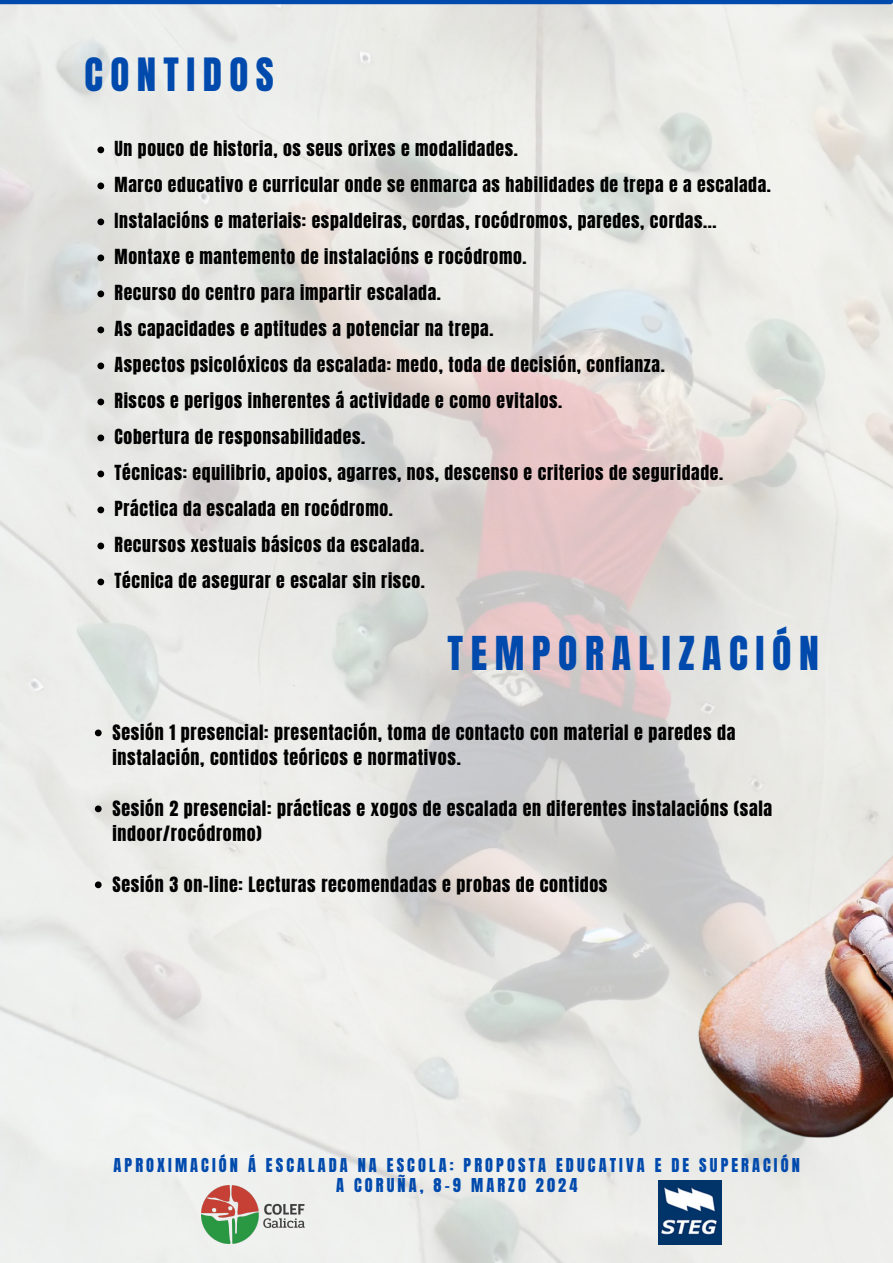
<style>
.page{position:relative;width:893px;height:1263px;background:#fff}
.page>*{position:absolute;margin:0;border:0;box-sizing:border-box;transform-origin:0 0}
.t1{font:39.75px "Anton";letter-spacing:.19em;color:#004aad}
.t2{font:39px "Anton";letter-spacing:.19em;color:#004aad}
.t3{font:18px/25.3px "Anton";letter-spacing:.035em;color:#000}
.t4{font:17.7px/36px "Anton";letter-spacing:.035em;color:#000}
.t5{font:16.27px/19.6px "Anton";letter-spacing:.19em;color:#004aad;text-align:center}
</style>
<div class="page">
<img style="left:0;top:0;width:893px;height:1263px">
<svg style="left:97px;top:147px;width:7px;height:6px"></svg>
<svg style="left:97px;top:183px;width:7px;height:6px"></svg>
<svg style="left:97px;top:219px;width:7px;height:6px"></svg>
<svg style="left:97px;top:255px;width:7px;height:6px"></svg>
<svg style="left:97px;top:291px;width:7px;height:6px"></svg>
<svg style="left:97px;top:327px;width:7px;height:6px"></svg>
<svg style="left:97px;top:363px;width:7px;height:6px"></svg>
<svg style="left:97px;top:399px;width:7px;height:6px"></svg>
<svg style="left:97px;top:435px;width:7px;height:6px"></svg>
<svg style="left:97px;top:471px;width:7px;height:6px"></svg>
<svg style="left:97px;top:507px;width:7px;height:6px"></svg>
<svg style="left:97px;top:543px;width:7px;height:6px"></svg>
<svg style="left:97px;top:579px;width:7px;height:6px"></svg>
<svg style="left:95px;top:729px;width:7px;height:7px"></svg>
<svg style="left:95px;top:805px;width:7px;height:7px"></svg>
<svg style="left:95px;top:881px;width:7px;height:7px"></svg>
<img style="left:478px;top:721px;width:415px;height:542px">
<img style="left:201px;top:1186px;width:104px;height:57px">
<img style="left:658px;top:1180px;width:63px;height:65px">
<hr style="left:0;top:0;width:890px;height:4px;background:#004aad">
<h2 class="t2" style="left:84px;top:47px;width:191px">CONTIDOS</h2>
<p class="t4" style="left:115px;top:131px;width:658px">Un pouco de historia, os seus orixes e modalidades.<br>Marco educativo e curricular onde se enmarca as habilidades de trepa e a escalada.<br>Instalacións e materiais: espaldeiras, cordas, rocódromos, paredes, cordas...<br>Montaxe e mantemento de instalacións e rocódromo.<br>Recurso do centro para impartir escalada.<br>As capacidades e aptitudes a potenciar na trepa.<br>Aspectos psicolóxicos da escalada: medo, toda de decisión, confianza.<br>Riscos e perigos inherentes á actividade e como evitalos.<br>Cobertura de responsabilidades.<br>Técnicas: equilibrio, apoios, agarres, nos, descenso e criterios de seguridade.<br>Práctica da escalada en rocódromo.<br>Recursos xestuais básicos da escalada.<br>Técnica de asegurar e escalar sin risco.</p>
<h1 class="t1" style="left:447px;top:625px;width:373px">TEMPORALIZACIÓN</h1>
<p class="t3" style="left:113px;top:720px;width:624px">Sesión 1 presencial: presentación, toma de contacto con material e paredes da instalación, contidos teóricos e normativos.</p>
<p class="t3" style="left:113px;top:796px;width:661px">Sesión 2 presencial: prácticas e xogos de escalada en diferentes instalacións (sala indoor/rocódromo)</p>
<p class="t3" style="left:113px;top:872px;width:496px">Sesión 3 on-line: Lecturas recomendadas e probas de contidos</p>
<p class="t5" style="left:114px;top:1155px;width:688px">APROXIMACIÓN Á ESCALADA NA ESCOLA: PROPOSTA EDUCATIVA E DE SUPERACIÓN<br>A CORUÑA, 8-9 MARZO 2024</p>
</div>
